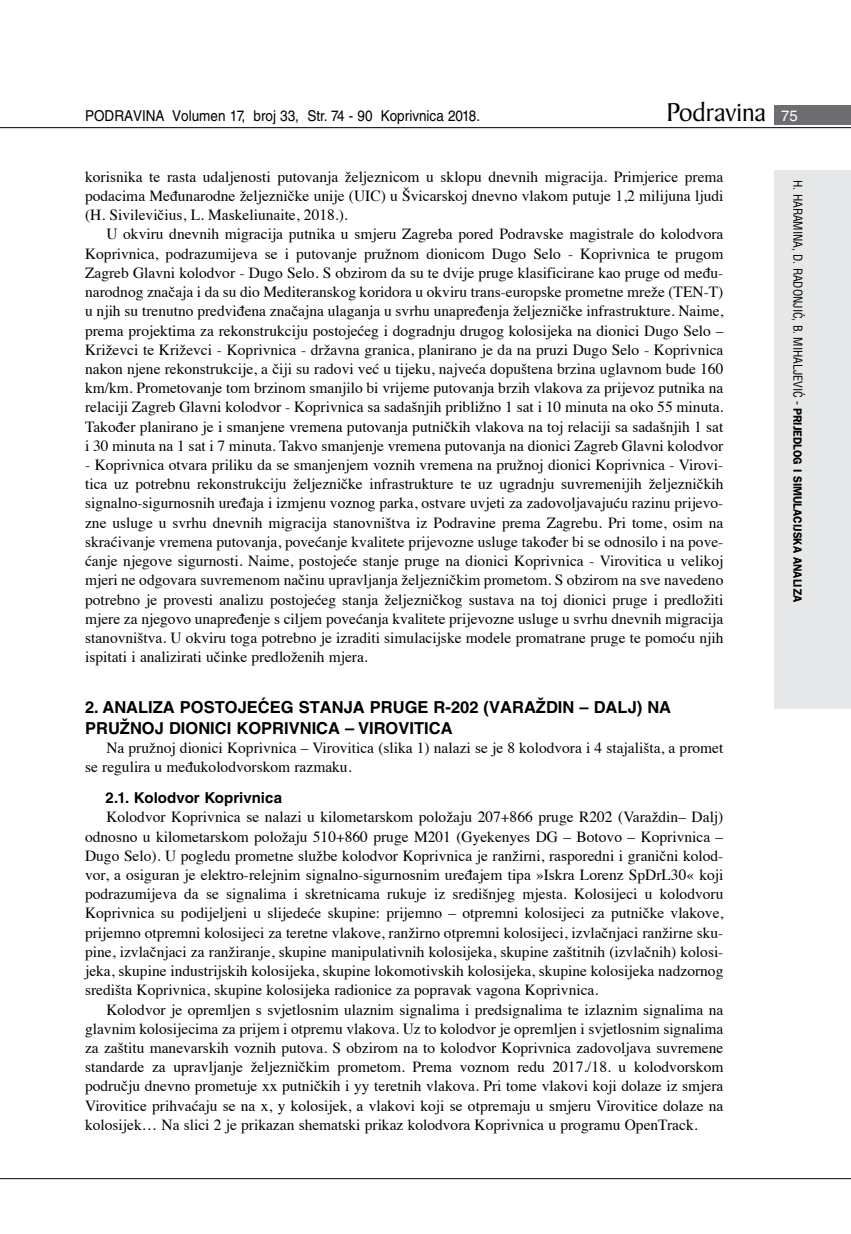
<style>
.page{position:relative;width:851px;height:1234px;background:#fff}
.page>*{position:absolute;margin:0;border:0;box-sizing:border-box;transform-origin:0 0}
.t1{font:27.6px "Baker Signet BT";color:#000}
.t2{font:700 16.5px/21px "Helvetica LT Skin 29";color:#000}
.t3{font:15.45px/19.2px "Times";color:#000;text-align:justify}
.t4{font:15px "Helvetica LT Skin 29";color:#000;scale:.9 1}
.t5{font:700 15px "Helvetica LT Skin 29";letter-spacing:.005em;color:#000}
.t6{font:condensed 12px "Helvetica LT Skin 29";letter-spacing:-.005em;color:#000}
.s1{font-family:"Helvetica LT Skin 29";font-size:15px;color:#fff}
.s2{font-family:"ITC Franklin Gothic Skin 29";font-weight:600;font-stretch:normal}
</style>
<div class="page">
<div style="left:774px;top:170px;width:76px;height:538px;background:#e6e7e8"></div>
<div style="left:774px;top:105px;width:76px;height:19px;background:#6d6e71"></div>
<hr style="left:0;top:127px;width:850px;height:1px;background:#000">
<hr style="left:0;top:1177px;width:850px;height:1px;background:#000">
<p class="t4" style="left:85px;top:107px;width:440px">PODRAVINA Volumen 17, broj 33, Str. 74 - 90 Koprivnica 2018.</p>
<h1 class="t1" style="left:666px;top:95px;width:133px">Podravina <span class="s1">75</span></h1>
<p class="t3" style="left:85px;top:166px;width:639px">korisnika te rasta udaljenosti putovanja željeznicom u sklopu dnevnih migracija. Primjerice prema podacima Međunarodne željezničke unije (UIC) u Švicarskoj dnevno vlakom putuje 1,2 milijuna ljudi (H. Sivilevičius, L. Maskeliunaite, 2018.).</p>
<p class="t3" style="left:85px;top:223px;width:639px;text-indent:21px">U okviru dnevnih migracija putnika u smjeru Zagreba pored Podravske magistrale do kolodvora Koprivnica, podrazumijeva se i putovanje pružnom dionicom Dugo Selo - Koprivnica te prugom Zagreb Glavni kolodvor - Dugo Selo. S obzirom da su te dvije pruge klasificirane kao pruge od među&shy;narodnog značaja i da su dio Mediteranskog koridora u okviru trans-europske prometne mreže (TEN-T) u njih su trenutno predviđena značajna ulaganja u svrhu unapređenja željezničke infrastrukture. Naime, prema projektima za rekonstrukciju postojećeg i dogradnju drugog kolosijeka na dionici Dugo Selo – Križevci te Križevci - Koprivnica - državna granica, planirano je da na pruzi Dugo Selo - Koprivnica nakon njene rekonstrukcije, a čiji su radovi već u tijeku, najveća dopuštena brzina uglavnom bude 160 km/km. Prometovanje tom brzinom smanjilo bi vrijeme putovanja brzih vlakova za prijevoz putnika na relaciji Zagreb Glavni kolodvor - Koprivnica sa sadašnjih približno 1 sat i 10 minuta na oko 55 minuta.<br>Također planirano je i smanjene vremena putovanja putničkih vlakova na toj relaciji sa sadašnjih 1 sat i 30 minuta na 1 sat i 7 minuta. Takvo smanjenje vremena putovanja na dionici Zagreb Glavni kolodvor</p>
<p class="t3" style="left:85px;top:454px;width:639px">- Koprivnica otvara priliku da se smanjenjem voznih vremena na pružnoj dionici Koprivnica - Virovi&shy;tica uz potrebnu rekonstrukciju željezničke infrastrukture te uz ugradnju suvremenijih željezničkih signalno-sigurnosnih uređaja i izmjenu voznog parka, ostvare uvjeti za zadovoljavajuću razinu prijevo&shy;zne usluge u svrhu dnevnih migracija stanovništva iz Podravine prema Zagrebu. Pri tome, osim na skraćivanje vremena putovanja, povećanje kvalitete prijevozne usluge također bi se odnosilo i na pove&shy;ćanje njegove sigurnosti. Naime, postojeće stanje pruge na dionici Koprivnica - Virovitica u velikoj mjeri ne odgovara suvremenom načinu upravljanja željezničkim prometom. S obzirom na sve navedeno potrebno je provesti analizu postojećeg stanja željezničkog sustava na toj dionici pruge i predložiti mjere za njegovo unapređenje s ciljem povećanja kvalitete prijevozne usluge u svrhu dnevnih migracija stanovništva. U okviru toga potrebno je izraditi simulacijske modele promatrane pruge te pomoću njih ispitati i analizirati učinke predloženih mjera.</p>
<p class="t2" style="left:85px;top:696px;width:587px">2. ANALIZA POSTOJEĆEG STANJA PRUGE R-202 (VARAŽDIN – DALJ) NA<br>PRUŽNOJ DIONICI KOPRIVNICA – VIROVITICA</p>
<p class="t3" style="left:85px;top:737px;width:639px;text-indent:21px">Na pružnoj dionici Koprivnica – Virovitica (slika 1) nalazi se je 8 kolodvora i 4 stajališta, a promet se regulira u međukolodvorskom razmaku.</p>
<p class="t5" style="left:105px;top:788px;width:178px">2.1. Kolodvor Koprivnica</p>
<p class="t3" style="left:85px;top:806px;width:639px;text-indent:21px">Kolodvor Koprivnica se nalazi u kilometarskom položaju 207+866 pruge R202 (Varaždin– Dalj) odnosno u kilometarskom položaju 510+860 pruge M201 (Gyekenyes DG – Botovo – Koprivnica – Dugo Selo). U pogledu prometne službe kolodvor Koprivnica je ranžirni, rasporedni i granični kolod&shy;vor, a osiguran je elektro-relejnim signalno-sigurnosnim uređajem tipa »Iskra Lorenz SpDrL30« koji podrazumijeva da se signalima i skretnicama rukuje iz središnjeg mjesta. Kolosijeci u kolodvoru Koprivnica su podijeljeni u slijedeće skupine: prijemno – otpremni kolosijeci za putničke vlakove, prijemno otpremni kolosijeci za teretne vlakove, ranžirno otpremni kolosijeci, izvlačnjaci ranžirne sku&shy;pine, izvlačnjaci za ranžiranje, skupine manipulativnih kolosijeka, skupine zaštitnih (izvlačnih) kolosi&shy;jeka, skupine industrijskih kolosijeka, skupine lokomotivskih kolosijeka, skupine kolosijeka nadzornog središta Koprivnica, skupine kolosijeka radionice za popravak vagona Koprivnica.</p>
<p class="t3" style="left:85px;top:998px;width:639px;text-indent:21px">Kolodvor je opremljen s svjetlosnim ulaznim signalima i predsignalima te izlaznim signalima na glavnim kolosijecima za prijem i otpremu vlakova. Uz to kolodvor je opremljen i svjetlosnim signalima za zaštitu manevarskih voznih putova. S obzirom na to kolodvor Koprivnica zadovoljava suvremene standarde za upravljanje željezničkim prometom. Prema voznom redu 2017./18. u kolodvorskom području dnevno prometuje xx putničkih i yy teretnih vlakova. Pri tome vlakovi koji dolaze iz smjera Virovitice prihvaćaju se na x, y kolosijek, a vlakovi koji se otpremaju u smjeru Virovitice dolaze na kolosijek… Na slici 2 je prikazan shematski prikaz kolodvora Koprivnica u programu OpenTrack.</p>
<p class="t6" style="left:805px;top:180px;width:423px;rotate:90deg">H. HARAMINA, D. RADONJIĆ, B. MIHALJEVIĆ - <span class="s2">PRIJEDLOG I SIMULACIJSKA ANALIZA</span></p>
</div>
